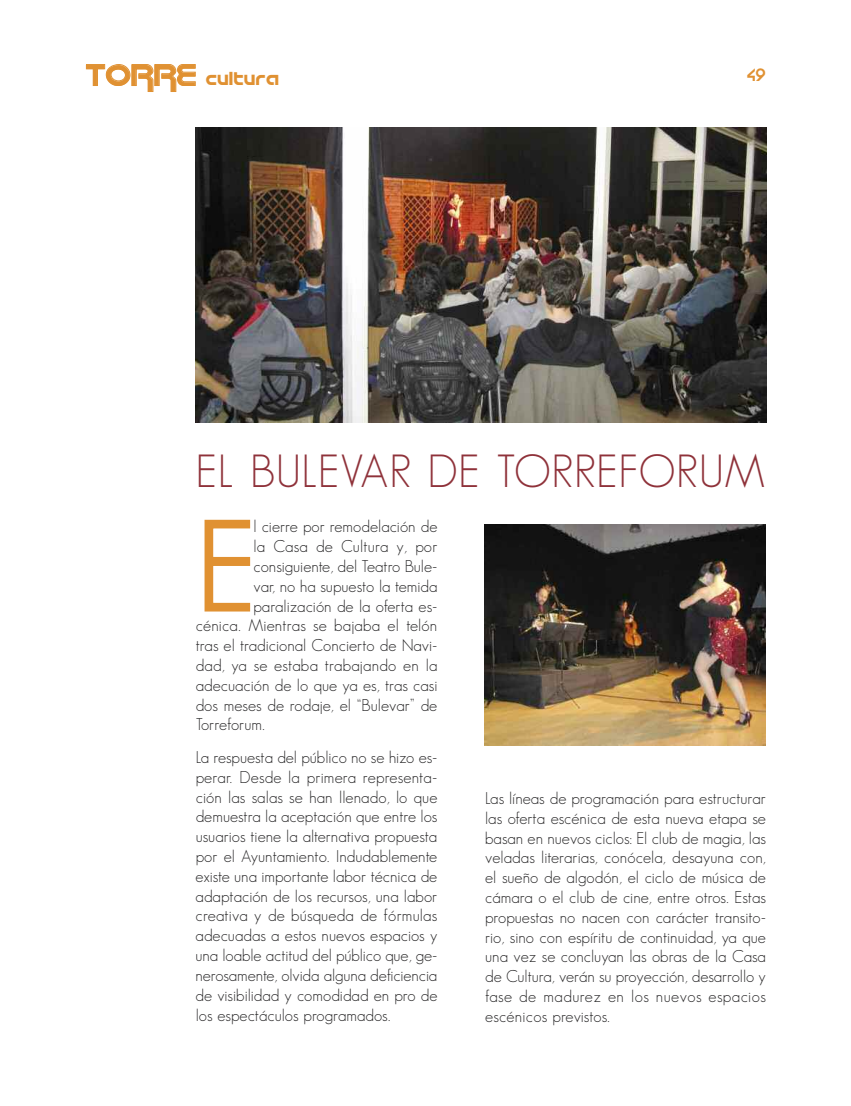
<style>
.page{position:relative;width:851px;height:1106px;background:#fff}
.page>*{position:absolute;margin:0;border:0;box-sizing:border-box;transform-origin:0 0}
.t1{font:122.1px "Bougan S Si";color:#e09132}
.t2{font:45px "Bougan S Si";letter-spacing:.015em;color:#8f323a}
.t3{font:22.5px "Cupertino";color:#e09132}
.t4{font:16.5px/19.8px "Bougan S Si";color:#272627;text-align:justify}
.t5{font:16.5px "Cupertino";color:#e09132}
.s1{font-size:27px}
</style>
<div class="page">
<svg style="left:86px;top:64px;width:110px;height:28px"></svg>
<svg style="left:204px;top:519px;width:47px;height:93px"></svg>
<img style="left:195px;top:128px;width:571px;height:294px">
<img style="left:485px;top:524px;width:280px;height:221px">
<h3 class="t3" style="left:86px;top:63px;width:195px"><span class="s1">TORRE</span> cultura</h3>
<p class="t5" style="left:746px;top:66px;width:21px">49</p>
<h2 class="t2" style="left:196px;top:445px;width:570px">EL BULEVAR DE TORREFORUM</h2>
<h1 class="t1" style="left:198px;top:496px;width:59px">E</h1>
<p class="t4" style="left:253px;top:517px;width:185px">l cierre por remodelación de</p>
<p class="t4" style="left:253px;top:536px;width:185px">la Casa de Cultura y, por</p>
<p class="t4" style="left:253px;top:556px;width:185px">consiguiente, del Teatro Bule-</p>
<p class="t4" style="left:253px;top:576px;width:185px">var, no ha supuesto la temida</p>
<p class="t4" style="left:253px;top:596px;width:185px">paralización de la oferta es-</p>
<p class="t4" style="left:196px;top:616px;width:243px">cénica. Mientras se bajaba el telón</p>
<p class="t4" style="left:196px;top:635px;width:243px">tras el tradicional Concierto de Navi-</p>
<p class="t4" style="left:196px;top:655px;width:243px">dad, ya se estaba trabajando en la</p>
<p class="t4" style="left:196px;top:675px;width:243px">adecuación de lo que ya es, tras casi</p>
<p class="t4" style="left:196px;top:695px;width:243px">dos meses de rodaje, el “Bulevar” de</p>
<p class="t4" style="left:196px;top:715px;width:71px">Torreforum.</p>
<p class="t4" style="left:195px;top:747px;width:243px">La respuesta del público no se hizo es&shy;perar. Desde la primera representa&shy;ción las salas se han llenado, lo que demuestra la aceptación que entre los usuarios tiene la alternativa propuesta por el Ayuntamiento. Indudablemente existe una importante labor técnica de adaptación de los recursos, una labor creativa y de búsqueda de fórmulas adecuadas a estos nuevos espacios y una loable actitud del público que, ge&shy;nerosamente, olvida alguna deficiencia de visibilidad y comodidad en pro de los espectáculos programados.</p>
<p class="t4" style="left:485px;top:788px;width:282px">Las líneas de programación para estructurar las oferta escénica de esta nueva etapa se basan en nuevos ciclos: El club de magia, las veladas literarias, conócela, desayuna con, el sueño de algodón, el ciclo de música de cámara o el club de cine, entre otros. Estas propuestas no nacen con carácter transito&shy;rio, sino con espíritu de continuidad, ya que una vez se concluyan las obras de la Casa de Cultura, verán su proyección, desarrollo y fase de madurez en los nuevos espacios escénicos previstos.</p>
</div>
